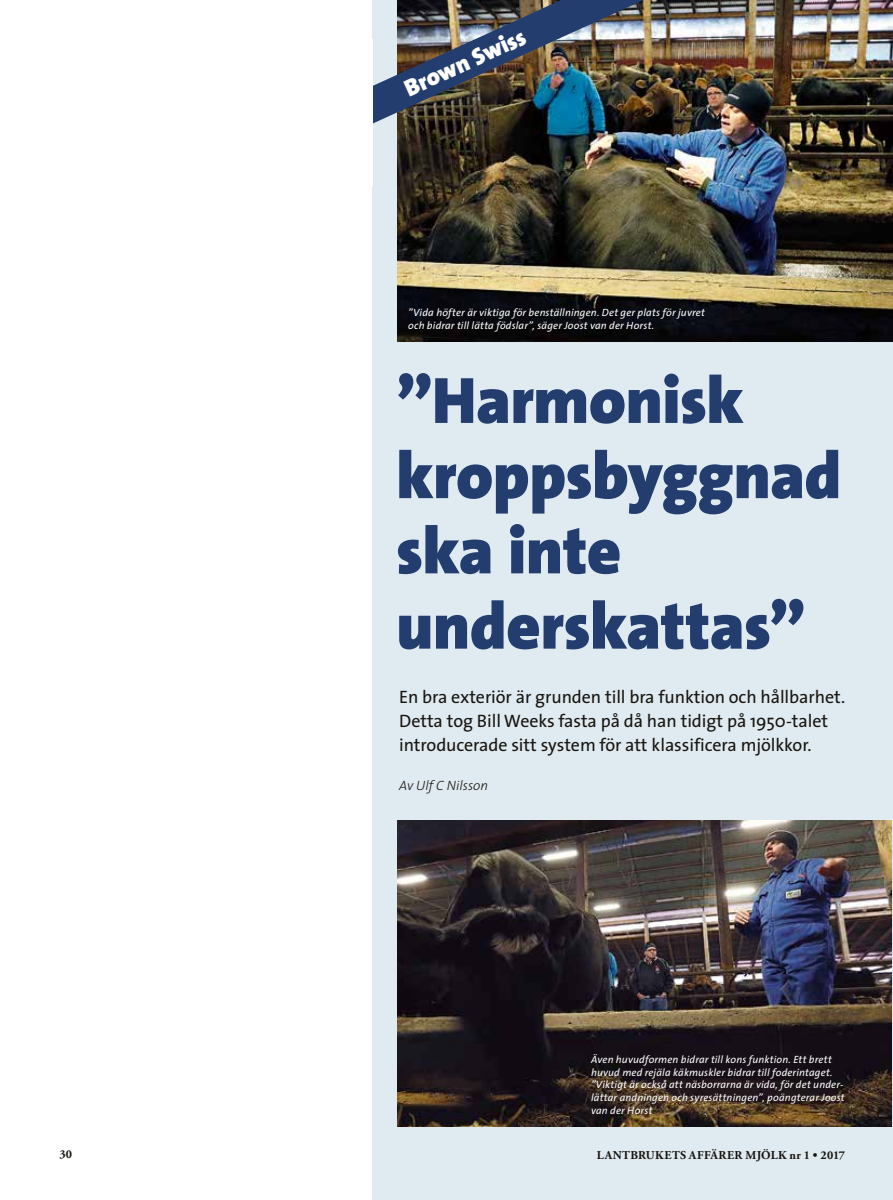
<style>
.page{position:relative;width:893px;height:1200px;background:#fff}
.page>*{position:absolute;margin:0;border:0;box-sizing:border-box;transform-origin:0 0}
.t1{font:900 66.15px/75.2px "The Sans";letter-spacing:-.01em;color:#233e6e}
.t2{font:900 24px "The Sans";color:#fff}
.t3{font:18px/24px "The Sans";letter-spacing:-.005em;color:#18150f}
.t4{font:italic 300 13.5px "The Sans";color:#18150f}
.t5{font:700 12px "Adobe Garamond Pro";letter-spacing:.025em;color:#18150f}
.t6{font:italic 10.5px/12.6px "The Sans";letter-spacing:.015em;color:#fff}
</style>
<div class="page">
<div style="left:373px;top:0;width:520px;height:1199px;background:#e0eaf1"></div>
<img style="left:397px;top:0;width:496px;height:341px">
<img style="left:397px;top:820px;width:495px;height:306px">
<img style="left:372px;top:0;width:272px;height:135px">
<div style="left:334px;top:39px;width:39px;height:146px;background:#fff"></div>
<p class="t5" style="left:60px;top:1146px;width:14px">30</p>
<h2 class="t2" style="left:397px;top:70px;width:132px;rotate:-24deg">Brown Swiss</h2>
<p class="t6" style="left:408px;top:306px;width:298px">”Vida höfter är viktiga för benställningen. Det ger plats för juvret och bidrar till lätta födslar”, säger Joost van der Horst.</p>
<h1 class="t1" style="left:396px;top:361px;width:447px">”Harmonisk kroppsbyggnad ska inte underskattas”</h1>
<h3 class="t3" style="left:399px;top:684px;width:447px">En bra exteriör är grunden till bra funktion och hållbarhet.<br>Detta tog Bill Weeks fasta på då han tidigt på 1950-talet introducerade sitt system för att klassificera mjölkkor.</h3>
<p class="t4" style="left:399px;top:774px;width:90px">Av Ulf C Nilsson</p>
<p class="t6" style="left:591px;top:1052px;width:255px">Även huvudformen bidrar till kons funktion. Ett brett huvud med rejäla käkmuskler bidrar till foderintaget. ”Viktigt är också att näsborrarna är vida, för det under&shy;lättar andningen och syresättningen”, poängterar Joost van der Horst</p>
<p class="t5" style="left:597px;top:1147px;width:250px">LANTBRUKETS AFFÄRER MJÖLK nr 1 • 2017</p>
</div>
